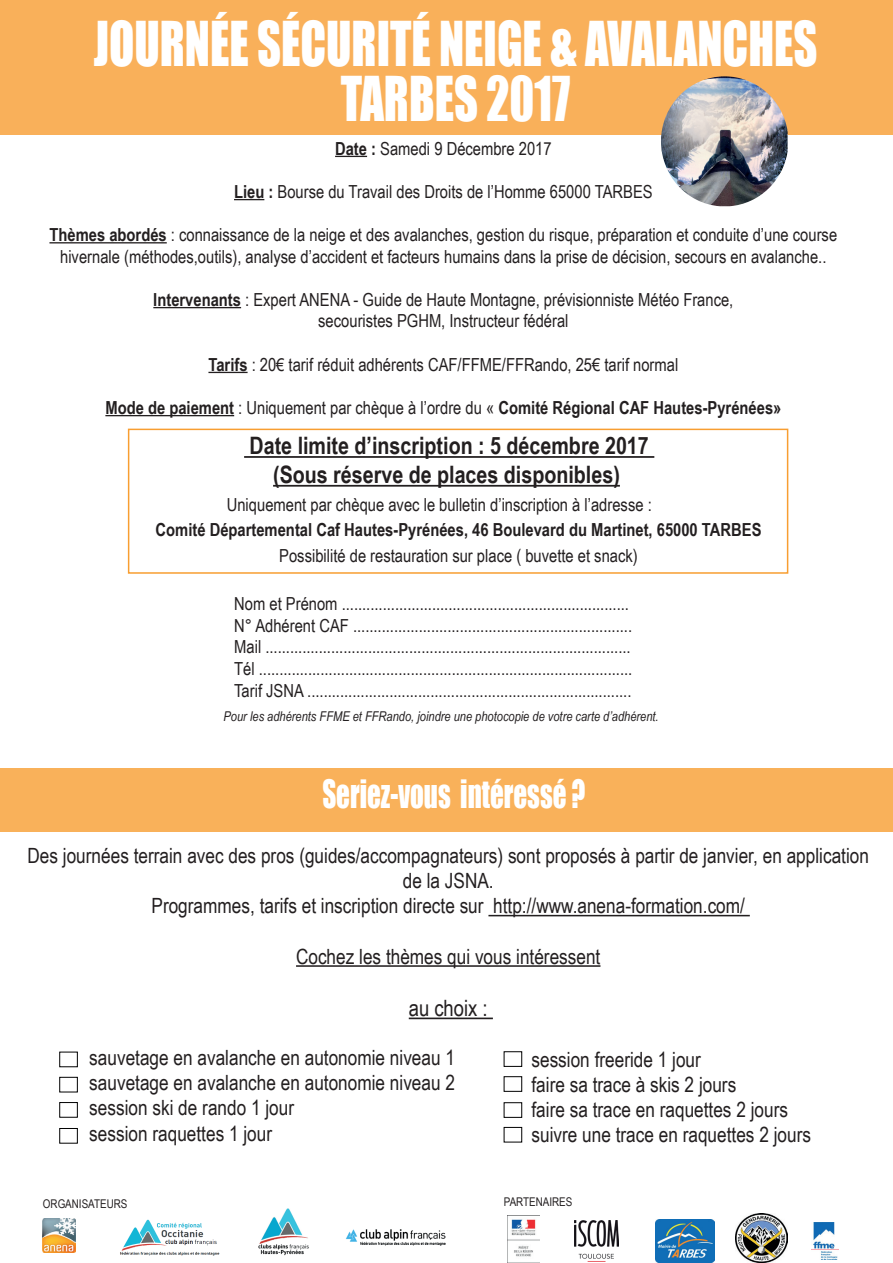
<style>
.page{position:relative;width:893px;height:1263px;background:#fff}
.page>*{position:absolute;margin:0;border:0;box-sizing:border-box;transform-origin:0 0}
.t1{font:56.7px/55.8px "Impact";color:#fff;text-align:center;scale:.82 1}
.t2{font:35.85px "Impact";color:#fff;scale:.75 1}
.t3{font:700 24px/28.8px "Arial Narrow";color:#231f20;text-align:center}
.t4{font:22.5px "Arial Narrow";color:#231f20}
.t5{font:21px/25.2px "Arial Narrow";color:#231f20}
.t6{font:18px/21.6px "Arial Narrow";color:#231f20;text-align:center}
.t7{font:700 18px "Arial Narrow";color:#231f20}
.t8{font:italic 13.5px "Arial Narrow";color:#231f20}
.t9{font:12px "Arial Narrow";color:#231f20}
.s1{font-weight:700}
.s2{font-weight:400}
</style>
<div class="page">
<div style="left:0;top:767px;width:893px;height:64px;background:#f9b15a"></div>
<div style="left:0;top:0;width:893px;height:135px;background:#f9b05a"></div>
<hr style="left:244px;top:456px;width:410px;height:2px;background:#231f20">
<hr style="left:273px;top:485px;width:347px;height:2px;background:#231f20">
<hr style="left:335px;top:156px;width:32px;height:1px;background:#231f20">
<hr style="left:234px;top:199px;width:30px;height:1px;background:#231f20">
<hr style="left:49px;top:242px;width:118px;height:1px;background:#231f20">
<hr style="left:153px;top:307px;width:88px;height:1px;background:#231f20">
<hr style="left:208px;top:372px;width:40px;height:1px;background:#231f20">
<hr style="left:105px;top:415px;width:129px;height:1px;background:#231f20">
<hr style="left:488px;top:915px;width:262px;height:1px;background:#231f20">
<hr style="left:296px;top:965px;width:304px;height:2px;background:#231f20">
<hr style="left:409px;top:1017px;width:84px;height:2px;background:#231f20">
<div style="left:60px;top:1077px;width:18px;height:15px;border:1px solid #000"></div>
<div style="left:60px;top:1102px;width:18px;height:15px;border:1px solid #000"></div>
<div style="left:60px;top:1128px;width:18px;height:15px;border:1px solid #000"></div>
<div style="left:504px;top:1076px;width:18px;height:15px;border:1px solid #000"></div>
<div style="left:504px;top:1102px;width:18px;height:15px;border:1px solid #000"></div>
<div style="left:504px;top:1127px;width:18px;height:15px;border:1px solid #000"></div>
<div style="left:128px;top:429px;width:660px;height:145px;border:2px solid #f89e31"></div>
<img style="left:661px;top:76px;width:127px;height:130px">
<img style="left:258px;top:1208px;width:51px;height:48px">
<img style="left:43px;top:1218px;width:33px;height:35px">
<img style="left:346px;top:1229px;width:100px;height:17px">
<img style="left:811px;top:1222px;width:28px;height:37px">
<img style="left:120px;top:1219px;width:100px;height:36px">
<img style="left:508px;top:1219px;width:31px;height:44px">
<img style="left:574px;top:1221px;width:45px;height:38px">
<img style="left:735px;top:1213px;width:53px;height:49px">
<img style="left:656px;top:1219px;width:58px;height:44px">
<h1 class="t1" style="left:94px;top:14px;width:884px">JOURNÉE SÉCURITÉ NEIGE &amp; AVALANCHES<br>TARBES 2017</h1>
<p class="t6" style="left:335px;top:137px;width:218px"><span class="s1">Date :</span> Samedi 9 Décembre 2017</p>
<p class="t6" style="left:234px;top:180px;width:420px"><span class="s1">Lieu :</span> Bourse du Travail des Droits de l’Homme 65000 TARBES</p>
<p class="t6" style="left:49px;top:223px;width:789px"><span class="s1">Thèmes abordés</span> : connaissance de la neige et des avalanches, gestion du risque, préparation et conduite d’une course hivernale (méthodes,outils), analyse d’accident et facteurs humains dans la prise de décision, secours en avalanche..</p>
<p class="t6" style="left:153px;top:288px;width:582px"><span class="s1">Intervenants</span> : Expert ANENA - Guide de Haute Montagne, prévisionniste Météo France, secouristes PGHM, Instructeur fédéral</p>
<p class="t6" style="left:208px;top:353px;width:471px"><span class="s1">Tarifs</span> : 20€ tarif réduit adhérents CAF/FFME/FFRando, 25€ tarif normal</p>
<p class="t7" style="left:105px;top:394px;width:677px">Mode de paiement <span class="s2">: Uniquement par chèque à l’ordre du «</span> Comité Régional CAF Hautes-Pyrénées»</p>
<h3 class="t3" style="left:250px;top:430px;width:401px">Date limite d’inscription : 5 décembre 2017 (Sous réserve de places disponibles)</h3>
<p class="t6" style="left:227px;top:493px;width:426px">Uniquement par chèque avec le bulletin d’inscription à l’adresse :</p>
<p class="t7" style="left:156px;top:516px;width:607px">Comité Départemental Caf Hautes-Pyrénées, 46 Boulevard du Martinet, 65000 TARBES</p>
<p class="t6" style="left:279px;top:544px;width:360px">Possibilité de restauration sur place ( buvette et snack)</p>
<p class="t6" style="left:234px;top:592px;width:400px;text-align:left">Nom et Prénom ......................................................................<br>N° Adhérent CAF ....................................................................<br>Mail .........................................................................................<br>Tél ...........................................................................................<br>Tarif JSNA ...............................................................................</p>
<p class="t8" style="left:224px;top:707px;width:437px">Pour les adhérents FFME et FFRando, joindre une photocopie de votre carte d’adhérent.</p>
<h2 class="t2" style="left:322px;top:766px;width:352px">Seriez-vous intéressé ?</h2>
<p class="t5" style="left:27px;top:842px;width:843px;text-align:center">Des journées terrain avec des pros (guides/accompagnateurs) sont proposés à partir de janvier, en application de la JSNA.<br>Programmes, tarifs et inscription directe sur http://www.anena-formation.com/</p>
<p class="t5" style="left:296px;top:943px;width:306px">Cochez les thèmes qui vous intéressent</p>
<p class="t4" style="left:409px;top:991px;width:80px">au choix :</p>
<p class="t5" style="left:89px;top:1044px;width:367px">sauvetage en avalanche en autonomie niveau 1 sauvetage en avalanche en autonomie niveau 2 session ski de rando 1 jour<br>session raquettes 1 jour</p>
<p class="t5" style="left:531px;top:1046px;width:281px">session freeride 1 jour<br>faire sa trace à skis 2 jours<br>faire sa trace en raquettes 2 jours suivre une trace en raquettes 2 jours</p>
<p class="t9" style="left:43px;top:1194px;width:86px">ORGANISATEURS</p>
<p class="t9" style="left:504px;top:1192px;width:70px">PARTENAIRES</p>
</div>
